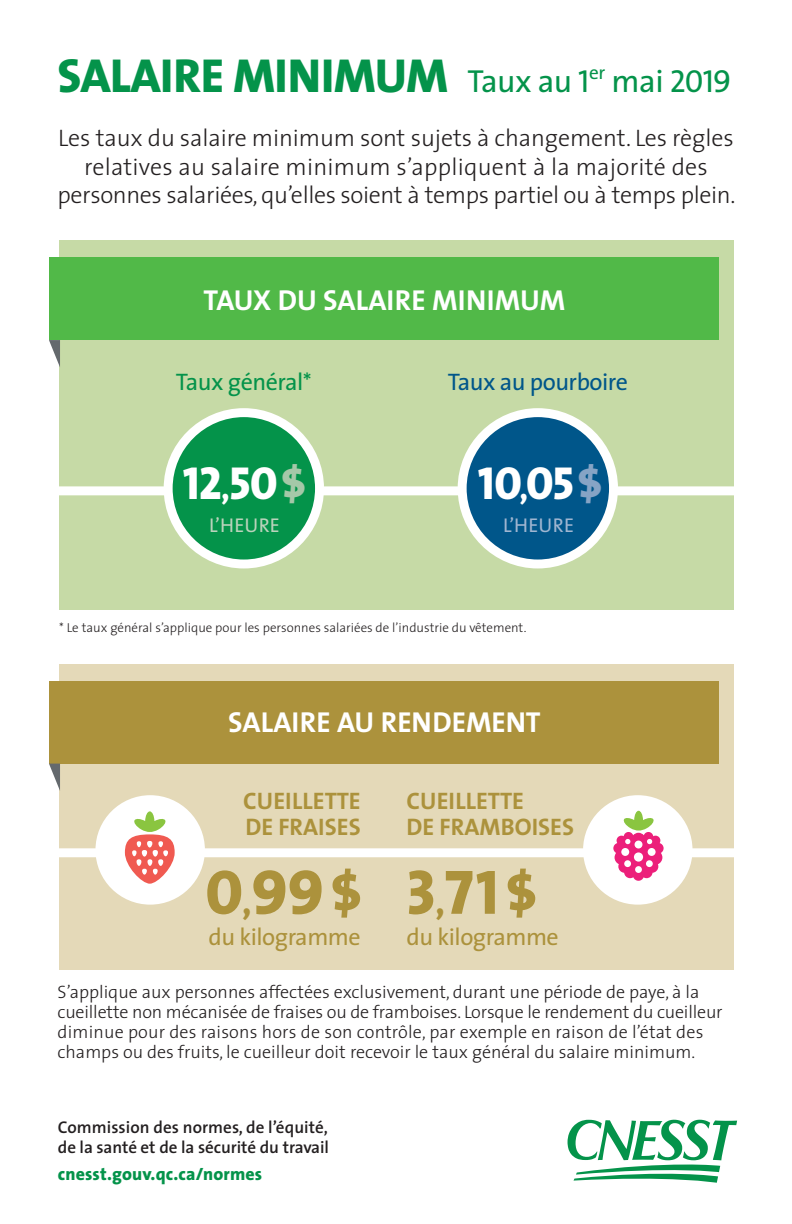
<style>
.page{position:relative;width:792px;height:1224px;background:#fff}
.page>*{position:absolute;margin:0;border:0;box-sizing:border-box;transform-origin:0 0}
.t1{font:63.4px "The Sans Extra Bold Caps";color:#ac923c}
.t2{font:48px "The Sans Extra Bold Caps";letter-spacing:-.015em;color:#04934a}
.t3{font:46.6px "The Sans Extra Bold Caps";letter-spacing:-.015em;color:#fff}
.t4{font:29px "The Sans Bold Caps";color:#fff}
.t5{font:300 24px/28.8px "The Sans";letter-spacing:-.005em;color:#231f20;text-align:center}
.t6{font:24px/26px "The Sans Bold Caps";color:#ac923c}
.t7{font:24px "The Sans";letter-spacing:-.02em;color:#ac923c}
.t8{font:24px "The Sans";letter-spacing:-.02em;color:#00568a}
.t9{font:24px "The Sans";letter-spacing:-.02em;color:#04934a}
.t10{font:20px "The Sans Caps";letter-spacing:.015em;color:#bad3bb}
.t11{font:20px "The Sans Caps";letter-spacing:.015em;color:#a0b6d1}
.t12{font:300 18px/20px "The Sans";color:#231f20}
.t13{font:800 17.8px "The Sans";letter-spacing:.01em;color:#04934a}
.t14{font:600 17px/20.6px "The Sans";letter-spacing:-.005em;color:#231f20}
.t15{font:300 13px "The Sans";color:#231f20}
.s1{font-family:"The Sans";font-size:32px}
.s2{font-family:"The Sans Caps";font-size:32px}
.s3{font-size:31px}
.s4{font-size:41.6px;color:#a5c8a8}
.s5{font-size:41.6px;color:#86a4c5}
.s6{font-size:33.6px}
.s7{font-size:52px}
</style>
<div class="page">
<div style="left:60px;top:664px;width:674px;height:306px;background:#e4d9b8"></div>
<div style="left:60px;top:240px;width:674px;height:370px;background:#c6daa6"></div>
<div style="left:48px;top:486px;width:696px;height:9px;background:#fff"></div>
<div style="left:49px;top:258px;width:670px;height:82px;background:#51b948"></div>
<div style="left:49px;top:681px;width:670px;height:83px;background:#ac923c"></div>
<svg style="left:49px;top:340px;width:11px;height:27px"></svg>
<svg style="left:49px;top:764px;width:11px;height:27px"></svg>
<div style="left:168px;top:413px;width:152px;height:151px;background:#04934a;border-radius:50%"></div>
<div style="left:164px;top:408px;width:160px;height:160px;border:9px solid #fff;border-radius:50%"></div>
<div style="left:462px;top:413px;width:152px;height:151px;background:#00568a;border-radius:50%"></div>
<div style="left:458px;top:408px;width:160px;height:160px;border:9px solid #fff;border-radius:50%"></div>
<svg style="left:568px;top:1120px;width:169px;height:63px"></svg>
<div style="left:48px;top:848px;width:696px;height:9px;background:#fff"></div>
<div style="left:95px;top:795px;width:110px;height:110px;background:#fff;border-radius:50%"></div>
<svg style="left:125px;top:811px;width:50px;height:73px"></svg>
<div style="left:583px;top:795px;width:110px;height:110px;background:#fff;border-radius:50%"></div>
<svg style="left:613px;top:811px;width:51px;height:70px"></svg>
<h2 class="t2" style="left:58px;top:35px;width:676px">SALAIRE MINIMUM <span class="s1">Taux au</span> <span class="s2">1</span><sup>er</sup> <span class="s1">mai</span> <span class="s2">2019</span></h2>
<h3 class="t5" style="left:58px;top:122px;width:679px">Les taux du salaire minimum sont sujets à changement. Les règles relatives au salaire minimum s’appliquent à la majorité des personnes salariées, qu’elles soient à temps partiel ou à temps plein.</h3>
<h3 class="t4" style="left:204px;top:276px;width:363px">TAUX DU SALAIRE MINIMUM</h3>
<h3 class="t9" style="left:176px;top:362px;width:137px">Taux général*</h3>
<h3 class="t8" style="left:448px;top:362px;width:182px">Taux au pourboire</h3>
<h3 class="t3" style="left:183px;top:444px;width:124px">12<span class="s3">,</span>50<span class="s4">$</span></h3>
<h3 class="t3" style="left:478px;top:444px;width:125px">10<span class="s3">,</span>05<span class="s5">$</span></h3>
<p class="t10" style="left:209px;top:509px;width:72px">L’HEURE</p>
<p class="t11" style="left:503px;top:509px;width:72px">L’HEURE</p>
<p class="t15" style="left:59px;top:617px;width:469px">* Le taux général s’applique pour les personnes salariées de l’industrie du vêtement.</p>
<h3 class="t4" style="left:228px;top:698px;width:314px">SALAIRE AU RENDEMENT</h3>
<h3 class="t6" style="left:243px;top:787px;width:119px">CUEILLETTE<br>DE FRAISES</h3>
<h1 class="t1" style="left:206px;top:839px;width:157px">0<span class="s6">,</span>99<span class="s7">$</span></h1>
<h3 class="t7" style="left:208px;top:917px;width:154px">du kilogramme</h3>
<h3 class="t6" style="left:407px;top:787px;width:169px">CUEILLETTE<br>DE FRAMBOISES</h3>
<h1 class="t1" style="left:407px;top:839px;width:131px">3<span class="s6">,</span>71 <span class="s7">$</span></h1>
<h3 class="t7" style="left:407px;top:917px;width:154px">du kilogramme</h3>
<p class="t12" style="left:58px;top:981px;width:667px">S’applique aux personnes affectées exclusivement, durant une période de paye, à la cueillette non mécanisée de fraises ou de framboises. Lorsque le rendement du cueilleur diminue pour des raisons hors de son contrôle, par exemple en raison de l’état des champs ou des fruits, le cueilleur doit recevoir le taux général du salaire minimum.</p>
<p class="t14" style="left:58px;top:1116px;width:273px">Commission des normes, de l’équité, de la santé et de la sécurité du travail</p>
<p class="t13" style="left:58px;top:1159px;width:206px">cnesst.gouv.qc.ca/normes</p>
</div>
